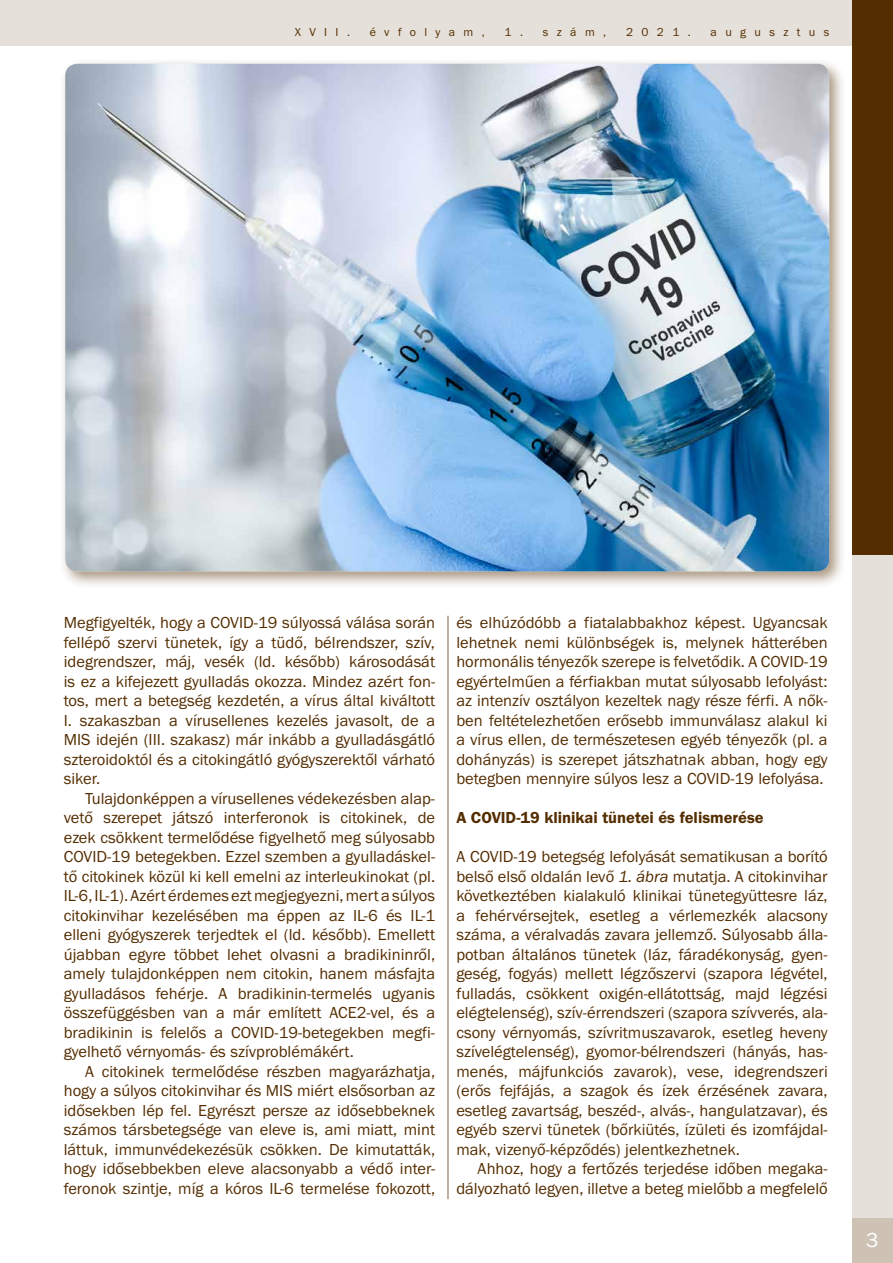
<style>
.page{position:relative;width:893px;height:1263px;background:#fff}
.page>*{position:absolute;margin:0;border:0;box-sizing:border-box;transform-origin:0 0}
.t1{font:21px "BM Franklin Gothic URW Boo";color:#fff}
.t2{font:16.5px/19.5px "BM Franklin Gothic URW Boo";color:#542d00;text-align:justify}
.t3{font:16.5px "BM Franklin Gothic URW Dem";color:#542d00}
.t4{font:12px "BM Franklin Gothic URW Boo";letter-spacing:.7em;color:#542d00}
.s1{font-family:"BM Franklin Gothic URW Boo Ita"}
</style>
<div class="page">
<div style="left:852px;top:1217px;width:41px;height:46px;background:#cec2b5"></div>
<div style="left:852px;top:555px;width:41px;height:662px;background:#e5e0d9"></div>
<div style="left:0;top:0;width:893px;height:46px;background:#e5e0d9"></div>
<div style="left:852px;top:0;width:41px;height:555px;background:#542d00"></div>
<hr style="left:447px;top:616px;width:2px;height:583px;background:#aa9680">
<div style="left:59px;top:57px;width:787px;height:531px;background:#542d00;opacity:.5"></div>
<img style="left:65px;top:64px;width:764px;height:507px">
<p class="t4" style="left:295px;top:24px;width:57px">XVII.</p>
<p class="t4" style="left:370px;top:24px;width:116px">évfolyam,</p>
<p class="t4" style="left:505px;top:24px;width:103px">1. szám,</p>
<p class="t4" style="left:626px;top:24px;width:66px">2021.</p>
<p class="t4" style="left:711px;top:24px;width:120px">augusztus</p>
<p class="t2" style="left:64px;top:613px;width:373px">Megfigyelték, hogy a COVID-19 súlyossá válása során fellépő szervi tünetek, így a tüdő, bélrendszer, szív, idegrendszer, máj, vesék (ld. később) károsodását is ez a kifejezett gyulladás okozza. Mindez azért fon&shy;tos, mert a betegség kezdetén, a vírus által kiváltott I. szakaszban a vírusellenes kezelés javasolt, de a MIS idején (III. szakasz) már inkább a gyulladásgátló szteroidoktól és a citokingátló gyógyszerektől várható siker.</p>
<p class="t2" style="left:64px;top:789px;width:373px;text-indent:21px">Tulajdonképpen a vírusellenes védekezésben alap&shy;vető szerepet játszó interferonok is citokinek, de ezek csökkent termelődése figyelhető meg súlyosabb COVID-19 betegekben. Ezzel szemben a gyulladáskel&shy;tő citokinek közül ki kell emelni az interleukinokat (pl.<br>IL-6, IL-1). Azért érdemes ezt megjegyezni, mert a súlyos citokinvihar kezelésében ma éppen az IL-6 és IL-1 elleni gyógyszerek terjedtek el (ld. később). Emellett újabban egyre többet lehet olvasni a bradikininről, amely tulajdonképpen nem citokin, hanem másfajta gyulladásos fehérje. A bradikinin-termelés ugyanis összefüggésben van a már említett ACE2-vel, és a bradikinin is felelős a COVID-19-betegekben megfi&shy;gyelhető vérnyomás- és szívproblémákért.</p>
<p class="t2" style="left:64px;top:1062px;width:373px;text-indent:21px">A citokinek termelődése részben magyarázhatja, hogy a súlyos citokinvihar és MIS miért elsősorban az idősekben lép fel. Egyrészt persze az idősebbeknek számos társbetegsége van eleve is, ami miatt, mint láttuk, immunvédekezésük csökken. De kimutatták, hogy idősebbekben eleve alacsonyabb a védő inter&shy;feronok szintje, míg a kóros IL-6 termelése fokozott,</p>
<p class="t2" style="left:456px;top:613px;width:373px">és elhúzódóbb a fiatalabbakhoz képest. Ugyancsak lehetnek nemi különbségek is, melynek hátterében hormonális tényezők szerepe is felvetődik. A COVID-19 egyértelműen a férfiakban mutat súlyosabb lefolyást: az intenzív osztályon kezeltek nagy része férfi. A nők&shy;ben feltételezhetően erősebb immunválasz alakul ki a vírus ellen, de természetesen egyéb tényezők (pl. a dohányzás) is szerepet játszhatnak abban, hogy egy betegben mennyire súlyos lesz a COVID-19 lefolyása.</p>
<p class="t3" style="left:456px;top:807px;width:309px">A COVID-19 klinikai tünetei és felismerése</p>
<p class="t2" style="left:456px;top:847px;width:373px">A COVID-19 betegség lefolyását sematikusan a borító belső első oldalán levő <span class="s1">1. ábra</span> mutatja. A citokinvihar következtében kialakuló klinikai tünetegyüttesre láz, a fehérvérsejtek, esetleg a vérlemezkék alacsony száma, a véralvadás zavara jellemző. Súlyosabb álla&shy;potban általános tünetek (láz, fáradékonyság, gyen&shy;geség, fogyás) mellett légzőszervi (szapora légvétel, fulladás, csökkent oxigén-ellátottság, majd légzési elégtelenség), szív-érrendszeri (szapora szívverés, ala&shy;csony vérnyomás, szívritmuszavarok, esetleg heveny szívelégtelenség), gyomor-bélrendszeri (hányás, has&shy;menés, májfunkciós zavarok), vese, idegrendszeri (erős fejfájás, a szagok és ízek érzésének zavara, esetleg zavartság, beszéd-, alvás-, hangulatzavar), és egyéb szervi tünetek (bőrkiütés, ízületi és izomfájdal&shy;mak, vizenyő-képződés) jelentkezhetnek.</p>
<p class="t2" style="left:456px;top:1159px;width:373px;text-align:right">Ahhoz, hogy a fertőzés terjedése időben megaka&shy;dályozható legyen, illetve a beteg mielőbb a megfelelő</p>
<p class="t1" style="left:866px;top:1226px;width:14px">3</p>
</div>
